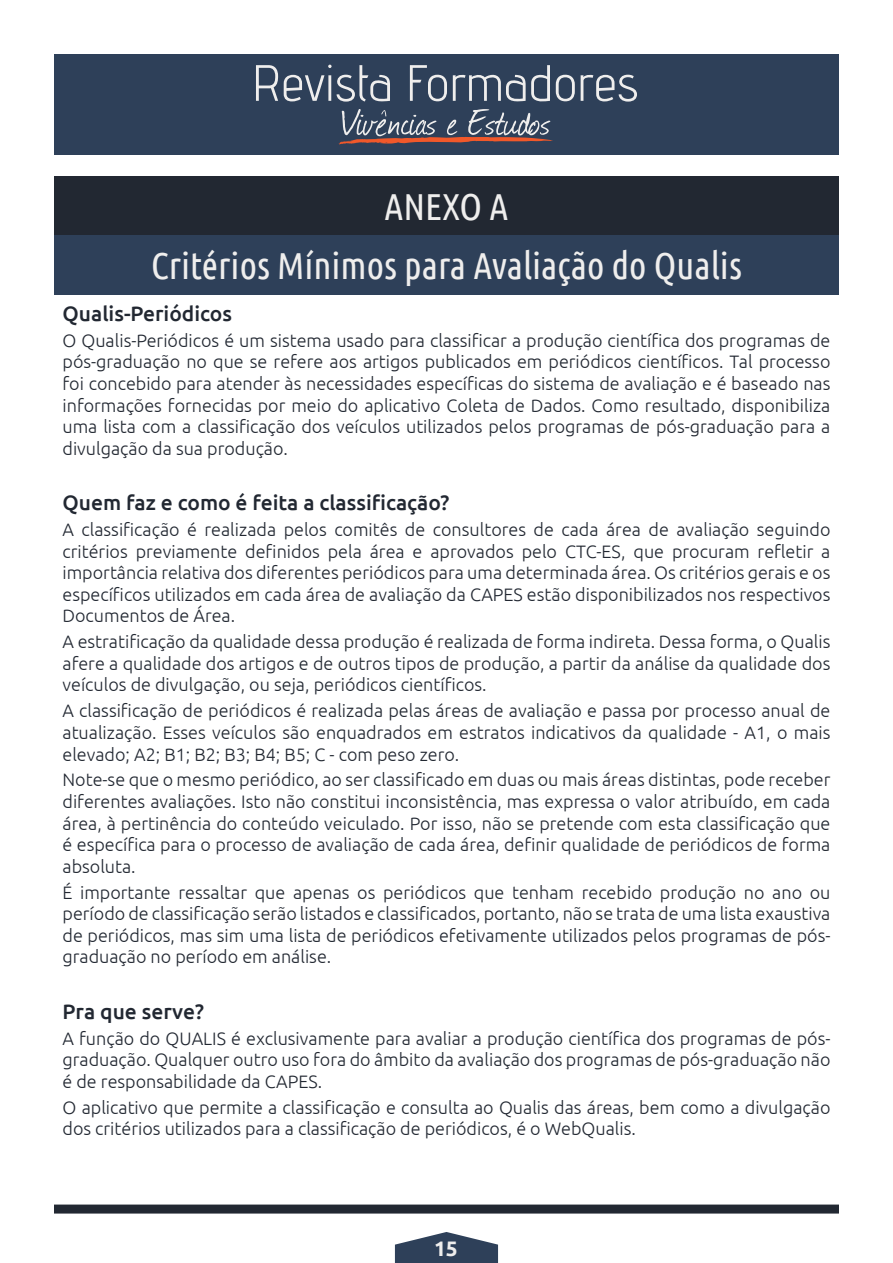
<style>
.page{position:relative;width:893px;height:1263px;background:#fff}
.page>*{position:absolute;margin:0;border:0;box-sizing:border-box;transform-origin:0 0}
.t1{font:37.5px/59.1px "Ubuntu Condensed";color:#efeeed;text-align:center}
.t2{font:500 21px "Ubuntu";color:#222832}
.t3{font:700 21px "Ubuntu";color:#efeeed}
.t4{font:300 18px/21.6px "Ubuntu";color:#222832;text-align:justify}
</style>
<div class="page">
<div style="left:54px;top:1204px;width:785px;height:9px;background:#222832"></div>
<svg style="left:395px;top:1232px;width:103px;height:31px"></svg>
<div style="left:54px;top:54px;width:785px;height:100px;background:#2e4059"></div>
<div style="left:54px;top:176px;width:785px;height:59px;background:#222832"></div>
<div style="left:54px;top:235px;width:785px;height:59px;background:#2e4059"></div>
<svg style="left:256px;top:65px;width:22px;height:36px"></svg>
<svg style="left:284px;top:65px;width:106px;height:37px"></svg>
<svg style="left:410px;top:65px;width:37px;height:36px"></svg>
<svg style="left:453px;top:65px;width:97px;height:37px"></svg>
<svg style="left:556px;top:75px;width:19px;height:26px"></svg>
<svg style="left:581px;top:74px;width:56px;height:28px"></svg>
<svg style="left:338px;top:109px;width:215px;height:36px"></svg>
<h1 class="t1" style="left:151px;top:176px;width:592px">ANEXO A<br>Critérios Mínimos para Avaliação do Qualis</h1>
<p class="t2" style="left:63px;top:300px;width:171px">Qualis-Periódicos</p>
<p class="t4" style="left:63px;top:329px;width:769px">O Qualis-Periódicos é um sistema usado para classificar a produção científica dos programas de pós-graduação no que se refere aos artigos publicados em periódicos científicos. Tal processo foi concebido para atender às necessidades específicas do sistema de avaliação e é baseado nas informações fornecidas por meio do aplicativo Coleta de Dados. Como resultado, disponibiliza uma lista com a classificação dos veículos utilizados pelos programas de pós-graduação para a divulgação da sua produção.</p>
<p class="t2" style="left:63px;top:489px;width:388px">Quem faz e como é feita a classificação?</p>
<p class="t4" style="left:63px;top:518px;width:769px">A classificação é realizada pelos comitês de consultores de cada área de avaliação seguindo critérios previamente definidos pela área e aprovados pelo CTC-ES, que procuram refletir a importância relativa dos diferentes periódicos para uma determinada área. Os critérios gerais e os específicos utilizados em cada área de avaliação da CAPES estão disponibilizados nos respectivos Documentos de Área.</p>
<p class="t4" style="left:63px;top:631px;width:769px">A estratificação da qualidade dessa produção é realizada de forma indireta. Dessa forma, o Qualis afere a qualidade dos artigos e de outros tipos de produção, a partir da análise da qualidade dos veículos de divulgação, ou seja, periódicos científicos.</p>
<p class="t4" style="left:63px;top:700px;width:769px">A classificação de periódicos é realizada pelas áreas de avaliação e passa por processo anual de atualização. Esses veículos são enquadrados em estratos indicativos da qualidade - A1, o mais elevado; A2; B1; B2; B3; B4; B5; C - com peso zero.</p>
<p class="t4" style="left:63px;top:769px;width:769px">Note-se que o mesmo periódico, ao ser classificado em duas ou mais áreas distintas, pode receber diferentes avaliações. Isto não constitui inconsistência, mas expressa o valor atribuído, em cada área, à pertinência do conteúdo veiculado. Por isso, não se pretende com esta classificação que é específica para o processo de avaliação de cada área, definir qualidade de periódicos de forma absoluta.</p>
<p class="t4" style="left:63px;top:881px;width:769px">É importante ressaltar que apenas os periódicos que tenham recebido produção no ano ou período de classificação serão listados e classificados, portanto, não se trata de uma lista exaustiva de periódicos, mas sim uma lista de periódicos efetivamente utilizados pelos programas de pós&shy;graduação no período em análise.</p>
<p class="t2" style="left:63px;top:998px;width:143px">Pra que serve?</p>
<p class="t4" style="left:63px;top:1027px;width:769px">A função do QUALIS é exclusivamente para avaliar a produção científica dos programas de pós&shy;graduação. Qualquer outro uso fora do âmbito da avaliação dos programas de pós-graduação não é de responsabilidade da CAPES.</p>
<p class="t4" style="left:63px;top:1096px;width:769px">O aplicativo que permite a classificação e consulta ao Qualis das áreas, bem como a divulgação dos critérios utilizados para a classificação de periódicos, é o WebQualis.</p>
<p class="t3" style="left:434px;top:1235px;width:25px">15</p>
</div>
